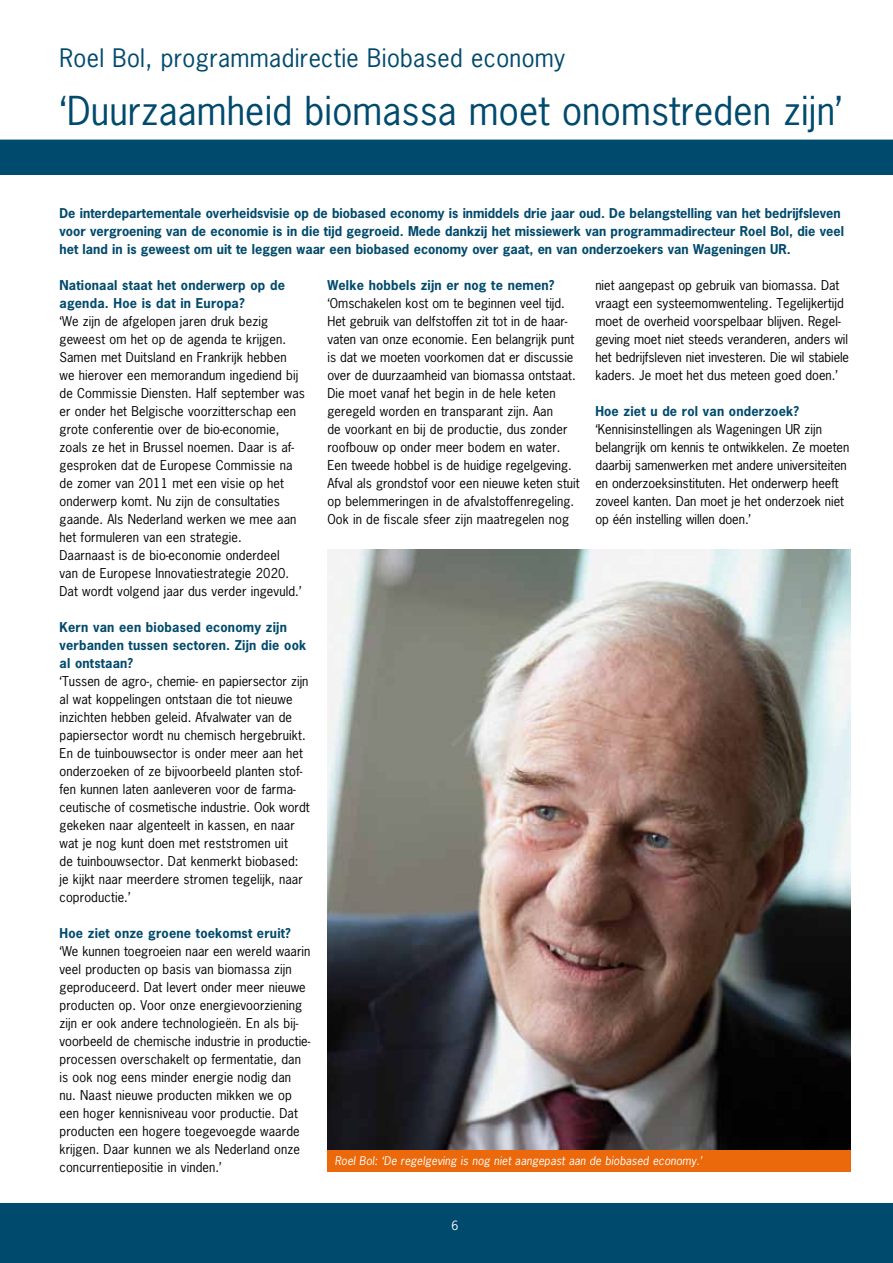
<style>
.page{position:relative;width:893px;height:1263px;background:#fff}
.page>*{position:absolute;margin:0;border:0;box-sizing:border-box;transform-origin:0 0}
.t1{font:37.5px "News Gothic Std";letter-spacing:.005em;color:#004a6d}
.t2{font:24px "News Gothic Std";letter-spacing:.015em;color:#004a6d}
.t3{font:12.75px/18px "News Gothic Std";letter-spacing:.01em;color:#000}
.t4{font:700 12.75px/18px "News Gothic Std";color:#004a6d}
.t5{font:12px "News Gothic Std";color:#fff}
.t6{font:italic 11.25px "News Gothic Std";letter-spacing:.01em;color:#fff}
</style>
<div class="page">
<hr style="left:892px;top:0;width:1px;height:140px;background:#fbd6b6">
<div style="left:0;top:1203px;width:893px;height:60px;background:#004a6d"></div>
<img style="left:327px;top:549px;width:523px;height:601px">
<div style="left:327px;top:1150px;width:523px;height:21px;background:#eb690b"></div>
<div style="left:0;top:140px;width:893px;height:34px;background:#004a6d"></div>
<h2 class="t2" style="left:60px;top:42px;width:507px">Roel Bol, programmadirectie Biobased economy</h2>
<h1 class="t1" style="left:60px;top:87px;width:784px">‘Duurzaamheid biomassa moet onomstreden zijn’</h1>
<p class="t4" style="left:60px;top:204px;width:786px">De interdepartementale overheidsvisie op de biobased economy is inmiddels drie jaar oud. De belangstelling van het bedrijfsleven voor vergroening van de economie is in die tijd gegroeid. Mede dankzij het missiewerk van programmadirecteur Roel Bol, die veel het land in is geweest om uit te leggen waar een biobased economy over gaat, en van onderzoekers van Wageningen UR.</p>
<p class="t4" style="left:60px;top:276px;width:227px">Nationaal staat het onderwerp op de agenda. Hoe is dat in Europa?</p>
<p class="t3" style="left:60px;top:312px;width:247px">‘We zijn de afgelopen jaren druk bezig geweest om het op de agenda te krijgen.<br>Samen met Duitsland en Frankrijk hebben<br>we hierover een memorandum ingediend bij de Commissie Diensten. Half september was er onder het Belgische voorzitterschap een grote conferentie over de bio-economie, zoals ze het in Brussel noemen. Daar is af&shy;gesproken dat de Europese Commissie na de zomer van 2011 met een visie op het onderwerp komt. Nu zijn de consultaties gaande. Als Nederland werken we mee aan het formuleren van een strategie.<br>Daarnaast is de bio-economie onderdeel<br>van de Europese Innovatiestrategie 2020.<br>Dat wordt volgend jaar dus verder ingevuld.’</p>
<p class="t4" style="left:60px;top:618px;width:248px">Kern van een biobased economy zijn verbanden tussen sectoren. Zijn die ook al ontstaan?</p>
<p class="t3" style="left:60px;top:672px;width:252px">‘Tussen de agro-, chemie- en papiersector zijn al wat koppelingen ontstaan die tot nieuwe inzichten hebben geleid. Afvalwater van de papiersector wordt nu chemisch hergebruikt.<br>En de tuinbouwsector is onder meer aan het onderzoeken of ze bijvoorbeeld planten stof&shy;fen kunnen laten aanleveren voor de farma&shy;ceutische of cosmetische industrie. Ook wordt gekeken naar algenteelt in kassen, en naar wat je nog kunt doen met reststromen uit<br>de tuinbouwsector. Dat kenmerkt biobased: je kijkt naar meerdere stromen tegelijk, naar coproductie.’</p>
<p class="t4" style="left:60px;top:924px;width:233px">Hoe ziet onze groene toekomst eruit?</p>
<p class="t3" style="left:60px;top:942px;width:252px">‘We kunnen toegroeien naar een wereld waarin veel producten op basis van biomassa zijn geproduceerd. Dat levert onder meer nieuwe producten op. Voor onze energievoorziening zijn er ook andere technologieën. En als bij&shy;voorbeeld de chemische industrie in productie&shy;processen overschakelt op fermentatie, dan is ook nog eens minder energie nodig dan nu. Naast nieuwe producten mikken we op een hoger kennisniveau voor productie. Dat producten een hogere toegevoegde waarde krijgen. Daar kunnen we als Nederland onze concurrentiepositie in vinden.’</p>
<p class="t4" style="left:327px;top:276px;width:229px">Welke hobbels zijn er nog te nemen?</p>
<p class="t3" style="left:327px;top:294px;width:254px">‘Omschakelen kost om te beginnen veel tijd.<br>Het gebruik van delfstoffen zit tot in de haar&shy;vaten van onze economie. Een belangrijk punt is dat we moeten voorkomen dat er discussie over de duurzaamheid van biomassa ontstaat.<br>Die moet vanaf het begin in de hele keten geregeld worden en transparant zijn. Aan<br>de voorkant en bij de productie, dus zonder roofbouw op onder meer bodem en water.<br>Een tweede hobbel is de huidige regelgeving.<br>Afval als grondstof voor een nieuwe keten stuit op belemmeringen in de afvalstoffenregeling.<br>Ook in de fiscale sfeer zijn maatregelen nog</p>
<p class="t3" style="left:595px;top:276px;width:255px">niet aangepast op gebruik van biomassa. Dat vraagt een systeemomwenteling. Tegelijkertijd moet de overheid voorspelbaar blijven. Regel&shy;geving moet niet steeds veranderen, anders wil het bedrijfsleven niet investeren. Die wil stabiele kaders. Je moet het dus meteen goed doen.’</p>
<p class="t4" style="left:595px;top:402px;width:205px">Hoe ziet u de rol van onderzoek?</p>
<p class="t3" style="left:595px;top:420px;width:255px">‘Kennisinstellingen als Wageningen UR zijn belangrijk om kennis te ontwikkelen. Ze moeten daarbij samenwerken met andere universiteiten en onderzoeksinstituten. Het onderwerp heeft zoveel kanten. Dan moet je het onderzoek niet op één instelling willen doen.’</p>
<p class="t6" style="left:335px;top:1153px;width:369px">Roel Bol: ‘De regelgeving is nog niet aangepast aan de biobased economy.’</p>
<p class="t5" style="left:452px;top:1217px;width:8px">6</p>
</div>
